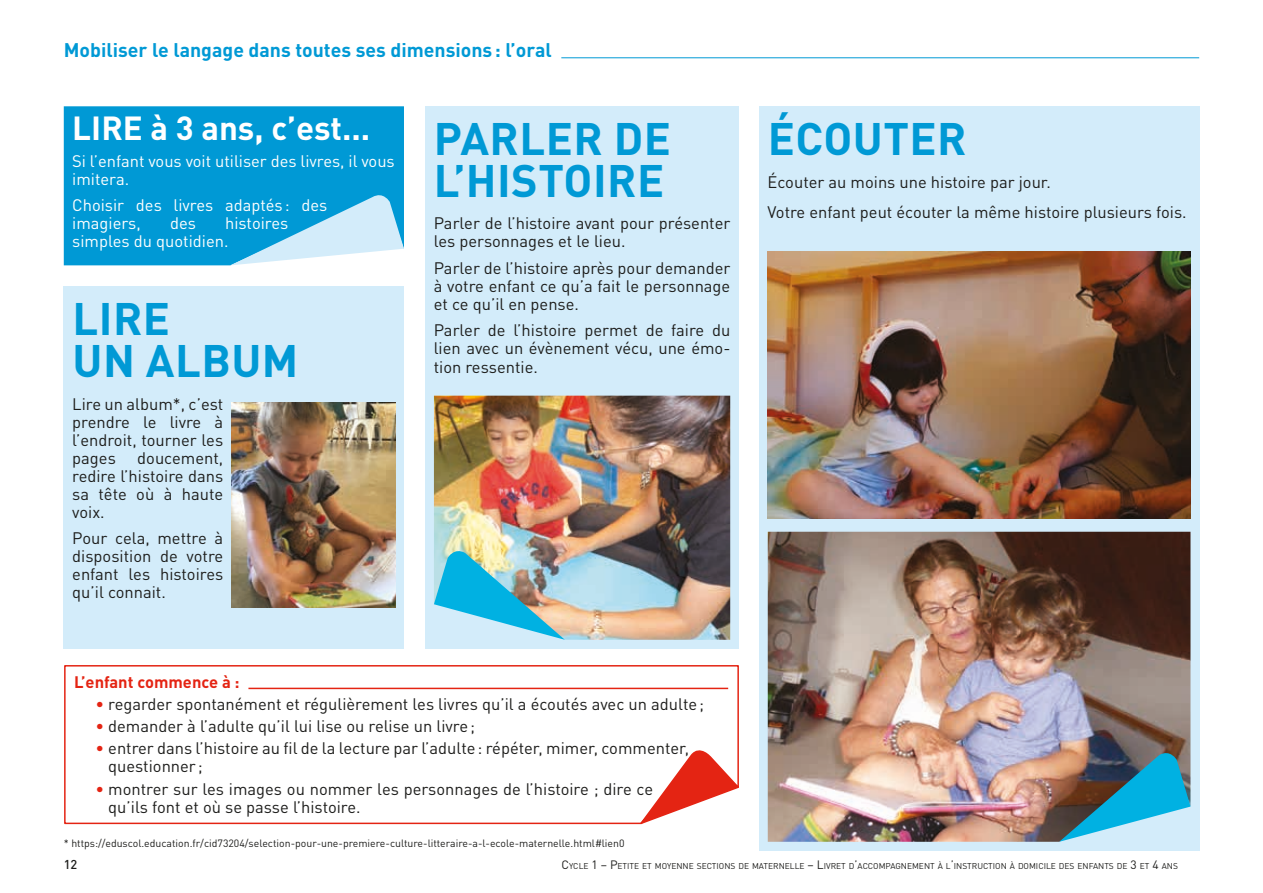
<style>
.page{position:relative;width:1263px;height:893px;background:#fff}
.page>*{position:absolute;margin:0;border:0;box-sizing:border-box;transform-origin:0 0}
.Titre_bloc_verbe{font:700 45px "DINOT";letter-spacing:.01em;color:#0099d5}
.Txt_normal{font:700 33px "DINOT";color:#fff}
.En-tête_Français{font:700 19.5px "DINOT";color:#0099d5}
.t1{font:16.5px/18px "DINOT";color:#1d1d1b;text-align:justify}
.Txt_normal-2{font:16.5px/18px "DINOT";color:#fff}
.Entete_ENFANT_COMMEN{font:700 16.5px "DINOT";color:#e42413}
.Pied_de_page_gauche{font:500 12.75px "DINOT";color:#1d1d1b}
.t2{font:10.5px "DINOT";color:#1d1d1b}
.Pied_de_page_gauche-2{font:8.4px "DINOT";color:#1d1d1b}
.s1{color:#e42413}
.s2{font-size:12px}
</style>
<div class="page">
<hr style="left:561px;top:57px;width:638px;height:1px;background:#0099d5">
<div style="left:64px;top:106px;width:340px;height:159px;background:#0099d5"></div>
<div style="left:759px;top:106px;width:440px;height:744px;background:#d3ecfa"></div>
<div style="left:425px;top:106px;width:314px;height:542px;background:#d3ecfa"></div>
<div style="left:64px;top:286px;width:340px;height:362px;background:#d3ecfa"></div>
<img style="left:768px;top:532px;width:422px;height:310px">
<img style="left:768px;top:251px;width:422px;height:268px">
<svg style="left:1059px;top:749px;width:131px;height:93px"></svg>
<img style="left:434px;top:396px;width:296px;height:244px">
<img style="left:232px;top:403px;width:164px;height:204px">
<img style="left:434px;top:547px;width:131px;height:93px">
<svg style="left:230px;top:191px;width:174px;height:74px;background:#6fc5e8"></svg>
<svg style="left:64px;top:665px;width:675px;height:160px"></svg>
<svg style="left:637px;top:745px;width:102px;height:80px"></svg>
<p class="En-tête_Français" style="left:64px;top:38px;width:490px">Mobiliser le langage dans toutes ses dimensions: l’oral</p>
<p class="Txt_normal" style="left:72px;top:107px;width:299px">LIRE à 3 ans, c’est...</p>
<p class="Txt_normal-2" style="left:72px;top:151px;width:324px">Si l’enfant vous voit utiliser des livres, il vous imitera.</p>
<p class="Txt_normal-2" style="left:72px;top:196px;width:257px">Choisir des livres adaptés : des imagiers,</p>
<p class="Txt_normal-2" style="left:72px;top:214px;width:217px;text-indent:153px">histoires simples du quotidien.</p>
<p class="Txt_normal-2" style="left:170px;top:214px;width:27px">des</p>
<p class="Titre_bloc_verbe" style="left:73px;top:289px;width:99px">LIRE</p>
<p class="Titre_bloc_verbe" style="left:73px;top:331px;width:227px">UN ALBUM</p>
<p class="t1" style="left:72px;top:394px;width:152px">Lire un album*, c’est prendre le livre à l’endroit, tourner les pages</p>
<p class="t1" style="left:72px;top:448px;width:152px;text-indent:65px">doucement, redire l’histoire dans sa tête où à haute voix.</p>
<p class="t1" style="left:72px;top:529px;width:152px">Pour cela, mettre à disposition de votre enfant les histoires qu’il connait.</p>
<p class="Titre_bloc_verbe" style="left:434px;top:109px;width:239px">PARLER DE</p>
<p class="Titre_bloc_verbe" style="left:768px;top:109px;width:200px">ÉCOUTER</p>
<p class="Titre_bloc_verbe" style="left:434px;top:151px;width:232px">L’HISTOIRE</p>
<p class="t1" style="left:767px;top:173px;width:285px">Écouter au moins une histoire par jour.</p>
<p class="t1" style="left:767px;top:203px;width:421px">Votre enfant peut écouter la même histoire plusieurs fois.</p>
<p class="t1" style="left:434px;top:214px;width:298px">Parler de l’histoire avant pour présenter les personnages et le lieu.</p>
<p class="t1" style="left:434px;top:259px;width:298px">Parler de l’histoire après pour demander à votre enfant ce qu’a fait le personnage et ce qu’il en pense.</p>
<p class="t1" style="left:434px;top:321px;width:298px">Parler de l’histoire permet de faire du lien avec un évènement vécu, une émo&shy;tion ressentie.</p>
<p class="Entete_ENFANT_COMMEN" style="left:74px;top:671px;width:167px">L’enfant commence à :</p>
<p class="t1" style="left:95px;top:695px;width:610px"><span class="s1">•</span> regarder spontanément et régulièrement les livres qu’il a écoutés avec un adulte;</p>
<p class="t1" style="left:95px;top:717px;width:381px"><span class="s1">•</span> demander à l’adulte qu’il lui lise ou relise un livre;</p>
<p class="t1" style="left:108px;top:739px;width:582px;text-indent:-13px"><span class="s1">•</span> entrer dans l’histoire au fil de la lecture par l’adulte: répéter, mimer, commenter, questionner ;</p>
<p class="t1" style="left:108px;top:779px;width:546px;text-indent:-13px"><span class="s1">•</span> montrer sur les images ou nommer les personnages de l’histoire ; dire ce qu’ils font et où se passe l’histoire.</p>
<p class="t2" style="left:64px;top:836px;width:562px">* https://eduscol.education.fr/cid73204/selection-pour-une-premiere-culture-litteraire-a-l-ecole-maternelle.html#lien0</p>
<p class="Pied_de_page_gauche" style="left:64px;top:856px;width:15px">12</p>
<p class="Pied_de_page_gauche-2" style="left:561px;top:860px;width:618px"><span class="s2">C</span>YCLE <span class="s2">1 – P</span>ETITE ET MOYENNE SECTIONS DE MATERNELLE <span class="s2">– L</span>IVRET D<span class="s2">’</span>ACCOMPAGNEMENT À L<span class="s2">’</span>INSTRUCTION À DOMICILE DES ENFANTS DE <span class="s2">3</span> ET <span class="s2">4</span> ANS</p>
</div>
